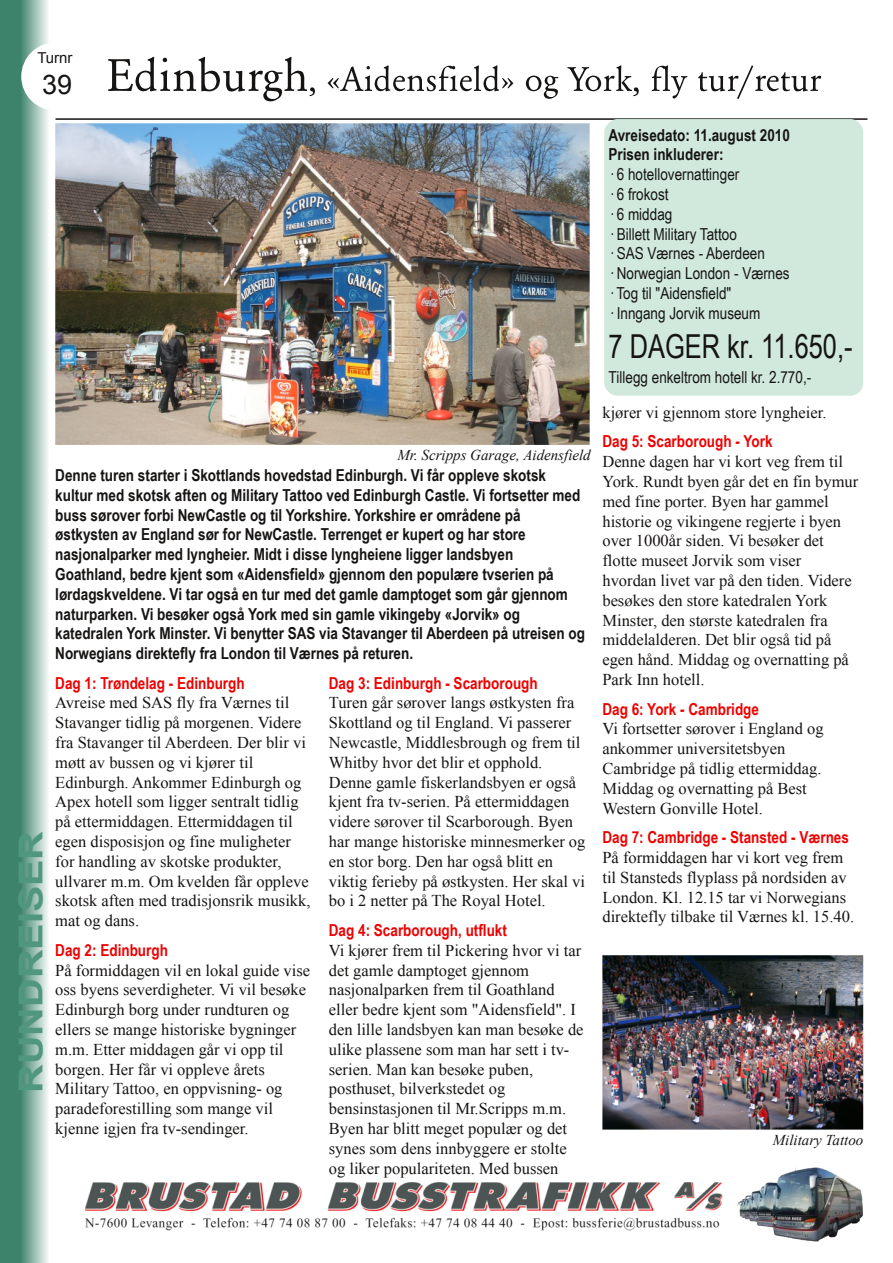
<style>
.page{position:relative;width:893px;height:1263px;background:#fff}
.page>*{position:absolute;margin:0;border:0;box-sizing:border-box;transform-origin:0 0}
.t1{font:33px "Arial Narrow";color:#161413;scale:.94 1}
.t2{font:700 33px "Arial";color:#51977f;scale:1.2 1}
.t3{font:27px "Arial";color:#161413}
.t4{font:16.5px/19.8px "Times New Roman";color:#161413}
.t5{font:700 16.5px/19.8px "Arial Narrow";color:#161413}
.t6{font:16.5px/19.8px "Arial Narrow";color:#161413}
.t7{font:700 16.5px "Arial Narrow";color:#e00}
.t8{font:italic 15px "Times New Roman";color:#161413}
.t9{font:15px "Arial";color:#161413}
</style>
<div class="page">
<img style="left:737px;top:1167px;width:126px;height:75px">
<img style="left:85px;top:1182px;width:637px;height:49px">
<hr style="left:55px;top:118px;width:812px;height:2px;background:#161413">
<svg style="left:0;top:0;width:48px;height:1263px;background:#6ea290"></svg>
<svg style="left:108px;top:57px;width:207px;height:44px"></svg>
<svg style="left:328px;top:65px;width:185px;height:26px"></svg>
<svg style="left:526px;top:76px;width:32px;height:23px"></svg>
<svg style="left:567px;top:65px;width:72px;height:31px"></svg>
<svg style="left:652px;top:65px;width:35px;height:33px"></svg>
<svg style="left:698px;top:65px;width:123px;height:34px"></svg>
<div style="left:21px;top:43px;width:68px;height:68px;background:#fff;border-radius:50%"></div>
<img style="left:55px;top:123px;width:535px;height:322px">
<img style="left:602px;top:955px;width:261px;height:174px">
<div style="left:604px;top:119px;width:259px;height:277px;background:#d0e9dc"></div>
<p class="t9" style="left:37px;top:50px;width:37px">Turnr</p>
<h2 class="t3" style="left:42px;top:69px;width:32px">39</h2>
<h1 class="t2" style="left:13px;top:1093px;width:220px;rotate:-90deg">RUNDREISER</h1>
<p class="t8" style="left:397px;top:447px;width:195px">Mr. Scripps Garage, Aidensfield</p>
<p class="t5" style="left:55px;top:465px;width:531px">Denne turen starter i Skottlands hovedstad Edinburgh. Vi får oppleve skotsk kultur med skotsk aften og Military Tattoo ved Edinburgh Castle. Vi fortsetter med buss sørover forbi NewCastle og til Yorkshire. Yorkshire er områdene på østkysten av England sør for NewCastle. Terrenget er kupert og har store nasjonalparker med lyngheier. Midt i disse lyngheiene ligger landsbyen Goathland, bedre kjent som «Aidensfield» gjennom den populære tvserien på lørdagskveldene. Vi tar også en tur med det gamle damptoget som går gjennom naturparken. Vi besøker også York med sin gamle vikingeby «Jorvik» og katedralen York Minster. Vi benytter SAS via Stavanger til Aberdeen på utreisen og Norwegians direktefly fra London til Værnes på returen.</p>
<p class="t7" style="left:55px;top:673px;width:191px">Dag 1: Trøndelag - Edinburgh</p>
<p class="t4" style="left:55px;top:693px;width:257px">Avreise med SAS fly fra Værnes til Stavanger tidlig på morgenen. Videre fra Stavanger til Aberdeen. Der blir vi møtt av bussen og vi kjører til Edinburgh. Ankommer Edinburgh og Apex hotell som ligger sentralt tidlig på ettermiddagen. Ettermiddagen til egen disposisjon og fine muligheter for handling av skotske produkter, ullvarer m.m. Om kvelden får oppleve skotsk aften med tradisjonsrik musikk, mat og dans.</p>
<p class="t7" style="left:55px;top:940px;width:114px">Dag 2: Edinburgh</p>
<p class="t4" style="left:55px;top:960px;width:256px">På formiddagen vil en lokal guide vise oss byens severdigheter. Vi vil besøke Edinburgh borg under rundturen og ellers se mange historiske bygninger m.m. Etter middagen går vi opp til borgen. Her får vi oppleve årets Military Tattoo, en oppvisning- og paradeforestilling som mange vil kjenne igjen fra tv-sendinger.</p>
<p class="t7" style="left:329px;top:673px;width:210px">Dag 3: Edinburgh - Scarborough</p>
<p class="t4" style="left:329px;top:693px;width:258px">Turen går sørover langs østkysten fra Skottland og til England. Vi passerer Newcastle, Middlesbrough og frem til Whitby hvor det blir et opphold.<br>Denne gamle fiskerlandsbyen er også kjent fra tv-serien. På ettermiddagen videre sørover til Scarborough. Byen har mange historiske minnesmerker og en stor borg. Den har også blitt en viktig ferieby på østkysten. Her skal vi bo i 2 netter på The Royal Hotel.</p>
<p class="t7" style="left:329px;top:921px;width:180px">Dag 4: Scarborough, utflukt</p>
<p class="t4" style="left:329px;top:940px;width:256px">Vi kjører frem til Pickering hvor vi tar det gamle damptoget gjennom nasjonalparken frem til Goathland eller bedre kjent som "Aidensfield". I den lille landsbyen kan man besøke de ulike plassene som man har sett i tv&shy;serien. Man kan besøke puben, posthuset, bilverkstedet og bensinstasjonen til Mr.Scripps m.m.<br>Byen har blitt meget populær og det synes som dens innbyggere er stolte og liker populariteten. Med bussen</p>
<p class="t5" style="left:608px;top:125px;width:183px">Avreisedato: 11.august 2010<br>Prisen inkluderer:</p>
<p class="t6" style="left:608px;top:164px;width:183px">· 6 hotellovernattinger<br>· 6 frokost<br>· 6 middag<br>· Billett Military Tattoo<br>· SAS Værnes - Aberdeen<br>· Norwegian London - Værnes · Tog til "Aidensfield"<br>· Inngang Jorvik museum</p>
<h1 class="t1" style="left:608px;top:328px;width:261px">7 DAGER kr. 11.650,-</h1>
<p class="t6" style="left:608px;top:367px;width:204px">Tillegg enkeltrom hotell kr. 2.770,-</p>
<p class="t4" style="left:602px;top:402px;width:226px">kjører vi gjennom store lyngheier.</p>
<p class="t7" style="left:602px;top:432px;width:172px">Dag 5: Scarborough - York</p>
<p class="t4" style="left:602px;top:452px;width:257px">Denne dagen har vi kort veg frem til York. Rundt byen går det en fin bymur med fine porter. Byen har gammel historie og vikingene regjerte i byen over 1000år siden. Vi besøker det flotte museet Jorvik som viser hvordan livet var på den tiden. Videre besøkes den store katedralen York Minster, den største katedralen fra middelalderen. Det blir også tid på egen hånd. Middag og overnatting på Park Inn hotell.</p>
<p class="t7" style="left:602px;top:699px;width:158px">Dag 6: York - Cambridge</p>
<p class="t4" style="left:602px;top:719px;width:223px">Vi fortsetter sørover i England og ankommer universitetsbyen<br>Cambridge på tidlig ettermiddag.<br>Middag og overnatting på Best<br>Western Gonville Hotel.</p>
<p class="t7" style="left:602px;top:828px;width:248px">Dag 7: Cambridge - Stansted - Værnes</p>
<p class="t4" style="left:602px;top:847px;width:253px">På formiddagen har vi kort veg frem til Stansteds flyplass på nordsiden av London. Kl. 12.15 tar vi Norwegians direktefly tilbake til Værnes kl. 15.40.</p>
<p class="t8" style="left:773px;top:1131px;width:92px">Military Tattoo</p>
</div>
